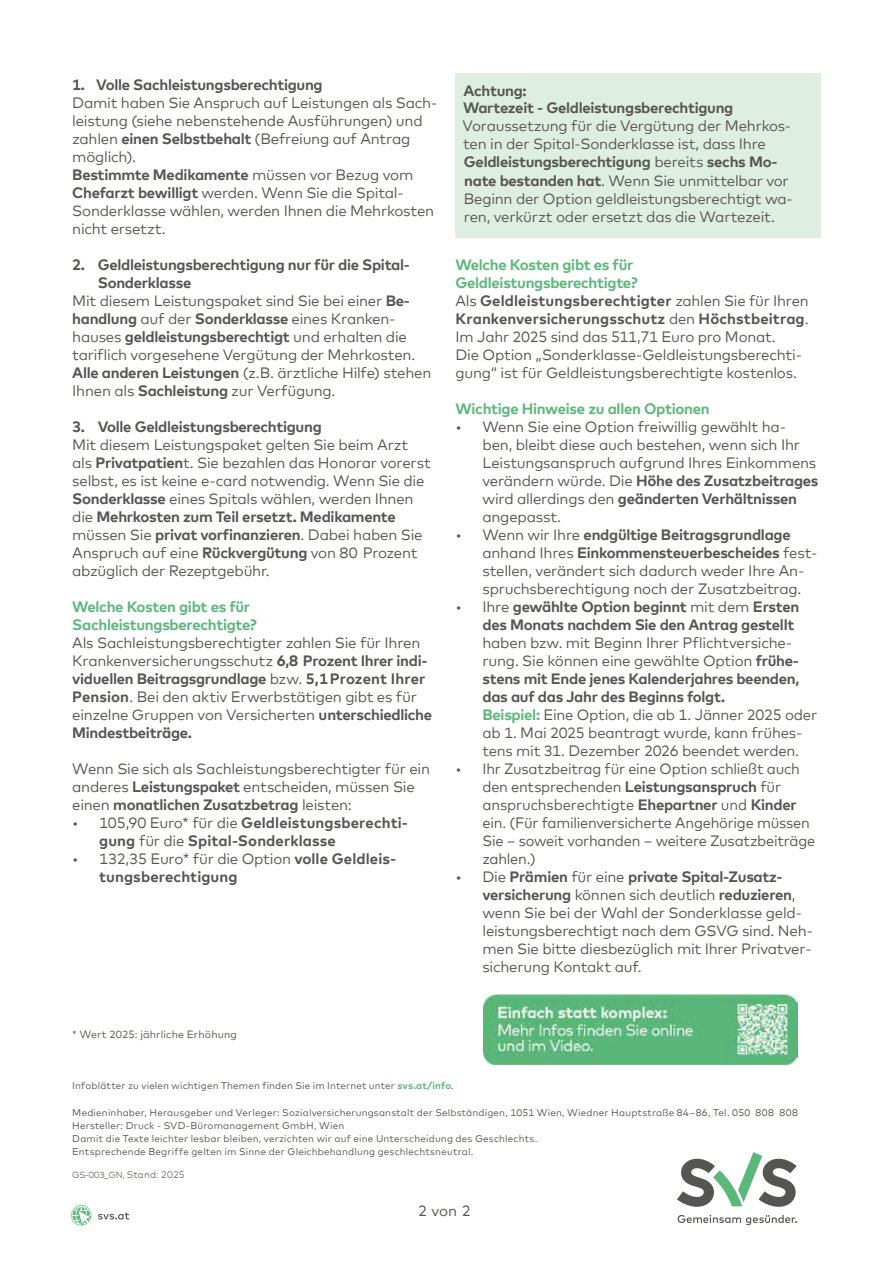
<style>
.page{position:relative;width:893px;height:1263px;background:#fff}
.page>*{position:absolute;margin:0;border:0;box-sizing:border-box;transform-origin:0 0}
.t1{font:15px/18px "Mark Offc Pro";letter-spacing:-.015em;color:#565650}
.t2{font:700 15px/17.1px "Mark Offc Pro";letter-spacing:-.02em;color:#565650}
.t3{font:700 15px/18px "Mark Offc Pro";letter-spacing:.005em;color:#565650}
.t4{font:700 15px/18px "Mark Offc Pro";letter-spacing:-.02em;color:#5cb77a}
.t5{font:10.5px "Mark Offc Pro";letter-spacing:.015em;color:#565650}
.t6{font:9.75px/12.8px "Mark Offc Pro";letter-spacing:.02em;color:#565650}
.t7{font:300 9px "Mark Offc Pro";letter-spacing:-.02em;color:#565650}
.s1{font-weight:700}
.s2{font-weight:400}
.s3{font-weight:700;color:#5cb77a}
.s4{font-size:9.75px}
</style>
<div class="page">
<div style="left:455px;top:73px;width:366px;height:165px;background:#deeee0"></div>
<svg style="left:71px;top:1205px;width:20px;height:20px"></svg>
<svg style="left:98px;top:1212px;width:31px;height:7px"></svg>
<svg style="left:677px;top:1152px;width:120px;height:55px"></svg>
<svg style="left:678px;top:1215px;width:119px;height:10px"></svg>
<img style="left:484px;top:995px;width:313px;height:69px">
<p class="t2" style="left:72px;top:75px;width:252px">1. Volle Sachleistungsberechtigung</p>
<p class="t1" style="left:72px;top:93px;width:367px">Damit haben Sie Anspruch auf Leistungen als Sach&shy;leistung (siehe nebenstehende Ausführungen) und zahlen <span class="s1">einen Selbstbehalt</span> (Befreiung auf Antrag möglich).<br><span class="s1">Bestimmte Medikamente</span> müssen vor Bezug vom <span class="s1">Chefarzt bewilligt</span> werden. Wenn Sie die Spital-Sonderklasse wählen, werden Ihnen die Mehrkosten nicht ersetzt.</p>
<p class="t2" style="left:72px;top:255px;width:339px">2. Geldleistungsberechtigung nur für die Spital-</p>
<p class="t2" style="left:98px;top:273px;width:95px">Sonderklasse</p>
<p class="t1" style="left:72px;top:291px;width:339px">Mit diesem Leistungspaket sind Sie bei einer <span class="s1">Be-</span></p>
<p class="t2" style="left:72px;top:309px;width:325px">handlung <span class="s2">auf der</span> Sonderklasse <span class="s2">eines Kranken-</span></p>
<p class="t2" style="left:72px;top:327px;width:336px"><span class="s2">hauses</span> geldleistungsberechtigt <span class="s2">und erhalten die</span></p>
<p class="t1" style="left:72px;top:345px;width:345px">tariflich vorgesehene Vergütung der Mehrkosten.</p>
<p class="t1" style="left:72px;top:363px;width:361px"><span class="s1">Alle anderen Leistungen</span> (z.B. ärztliche Hilfe) stehen</p>
<p class="t1" style="left:72px;top:381px;width:265px">Ihnen als <span class="s1">Sachleistung</span> zur Verfügung.</p>
<p class="t2" style="left:72px;top:417px;width:251px">3. Volle Geldleistungsberechtigung</p>
<p class="t1" style="left:72px;top:435px;width:360px">Mit diesem Leistungspaket gelten Sie beim Arzt als <span class="s1">Privatpatien</span>t. Sie bezahlen das Honorar vorerst selbst, es ist keine e-card notwendig. Wenn Sie die <span class="s1">Sonderklasse</span> eines Spitals wählen, werden Ihnen die <span class="s1">Mehrkosten zum Teil ersetzt. Medikamente </span>müssen Sie <span class="s1">privat vorfinanzieren</span>. Dabei haben Sie Anspruch auf eine <span class="s1">Rückvergütung</span> von 80 Prozent abzüglich der Rezeptgebühr.</p>
<p class="t4" style="left:72px;top:596px;width:186px">Welche Kosten gibt es für<br>Sachleistungsberechtigte?</p>
<p class="t1" style="left:72px;top:633px;width:361px">Als Sachleistungsberechtigter zahlen Sie für Ihren Krankenversicherungsschutz <span class="s1">6,8 Prozent Ihrer indi&shy;viduellen Beitragsgrundlage</span> bzw. <span class="s1">5,1Prozent Ihrer Pension</span>. Bei den aktiv Erwerbstätigen gibt es für einzelne Gruppen von Versicherten <span class="s1">unterschiedliche Mindestbeiträge.</span></p>
<p class="t1" style="left:72px;top:759px;width:359px">Wenn Sie sich als Sachleistungsberechtigter für ein anderes <span class="s1">Leistungspaket</span> entscheiden, müssen Sie einen <span class="s1">monatlichen Zusatzbetrag</span> leisten:</p>
<p class="t3" style="left:99px;top:812px;width:310px;text-indent:-27px"><span class="s2">• 105,90 Euro* für die</span> Geldleistungsberechti&shy;gung <span class="s2">für die</span> Spital-Sonderklasse</p>
<p class="t3" style="left:99px;top:848px;width:298px;text-indent:-27px"><span class="s2">• 132,35 Euro* für die Option</span> volle Geldleis&shy;tungsberechtigung</p>
<p class="t2" style="left:463px;top:81px;width:272px">Achtung:<br>Wartezeit - Geldleistungsberechtigung</p>
<p class="t1" style="left:463px;top:116px;width:332px">Voraussetzung für die Vergütung der Mehrkos&shy;ten in der Spital-Sonderklasse ist, dass Ihre <span class="s1">Geldleistungsberechtigung</span> bereits <span class="s1">sechs Mo&shy;nate bestanden hat</span>. Wenn Sie unmittelbar vor Beginn der Option geldleistungsberechtigt wa&shy;ren, verkürzt oder ersetzt das die Wartezeit.</p>
<p class="t1" style="left:455px;top:255px;width:355px"><span class="s3">Welche Kosten gibt es für Geldleistungsberechtigte?<br></span>Als <span class="s1">Geldleistungsberechtigter</span> zahlen Sie für Ihren <span class="s1">Krankenversicherungsschutz</span> den <span class="s1">Höchstbeitrag</span>.<br>Im Jahr 2025 sind das 511,71 Euro pro Monat.<br>Die Option „Sonderklasse-Geldleistungsberechti&shy;gung“ ist für Geldleistungsberechtigte kostenlos.</p>
<p class="t4" style="left:455px;top:398px;width:256px">Wichtige Hinweise zu allen Optionen</p>
<p class="t1" style="left:482px;top:417px;width:338px;text-indent:-27px">• Wenn Sie eine Option freiwillig gewählt ha&shy;ben, bleibt diese auch bestehen, wenn sich Ihr Leistungsanspruch aufgrund Ihres Einkommens verändern würde. Die <span class="s1">Höhe des Zusatzbeitrages </span>wird allerdings den <span class="s1">geänderten Verhältnissen </span>angepasst.</p>
<p class="t1" style="left:482px;top:525px;width:336px;text-indent:-27px">• Wenn wir Ihre <span class="s1">endgültige Beitragsgrundlage </span>anhand Ihres <span class="s1">Einkommensteuerbescheides</span> fest&shy;stellen, verändert sich dadurch weder Ihre An&shy;spruchsberechtigung noch der Zusatzbeitrag.</p>
<p class="t2" style="left:482px;top:596px;width:318px;line-height:18px;text-indent:-27px"><span class="s2">• Ihre</span> gewählte Option beginnt <span class="s2">mit dem</span> Ersten des Monats nachdem Sie den Antrag gestellt</p>
<p class="t1" style="left:482px;top:633px;width:336px">haben bzw. mit Beginn Ihrer Pflichtversiche&shy;rung. Sie können eine gewählte Option <span class="s1">frühe&shy;stens mit Ende jenes Kalenderjahres beenden, das auf das Jahr des Beginns folgt.<br></span><span class="s3">Beispiel:</span> Eine Option, die ab 1. Jänner 2025 oder ab 1. Mai 2025 beantragt wurde, kann frühes&shy;tens mit 31. Dezember 2026 beendet werden.</p>
<p class="t1" style="left:482px;top:759px;width:334px;text-indent:-27px">• Ihr Zusatzbeitrag für eine Option schließt auch den entsprechenden <span class="s1">Leistungsanspruch</span> für anspruchsberechtigte <span class="s1">Ehepartner</span> und <span class="s1">Kinder </span>ein. (Für familienversicherte Angehörige müssen Sie – soweit vorhanden – weitere Zusatzbeiträge zahlen.)</p>
<p class="t1" style="left:482px;top:867px;width:332px;text-indent:-27px">• Die <span class="s1">Prämien</span> für eine <span class="s1">private Spital-Zusatz&shy;versicherung</span> können sich deutlich <span class="s1">reduzieren</span>, wenn Sie bei der Wahl der Sonderklasse geld&shy;leistungsberechtigt nach dem GSVG sind. Neh&shy;men Sie bitte diesbezüglich mit Ihrer Privatver&shy;sicherung Kontakt auf.</p>
<p class="t5" style="left:72px;top:1026px;width:166px">* Wert 2025: jährliche Erhöhung</p>
<p class="t6" style="left:72px;top:1078px;width:383px">Infoblätter zu vielen wichtigen Themen finden Sie im Internet unter <span class="s3">svs.at/info</span>.</p>
<p class="t6" style="left:72px;top:1106px;width:727px">Medieninhaber, Herausgeber und Verleger: Sozialversicherungsanstalt der Selbständigen, 1051 Wien, Wiedner Hauptstraße 84–86, Tel. 050 808 808<br>Hersteller: Druck - SVD-Büromanagement GmbH, Wien<br>Damit die Texte leichter lesbar bleiben, verzichten wir auf eine Unterscheidung des Geschlechts.<br>Entsprechende Begriffe gelten im Sinne der Gleichbehandlung geschlechtsneutral.</p>
<p class="t7" style="left:72px;top:1168px;width:114px">GS-003_GN, <span class="s4">Stand: 2025</span></p>
<p class="t1" style="left:418px;top:1201px;width:54px">2 von 2</p>
</div>
